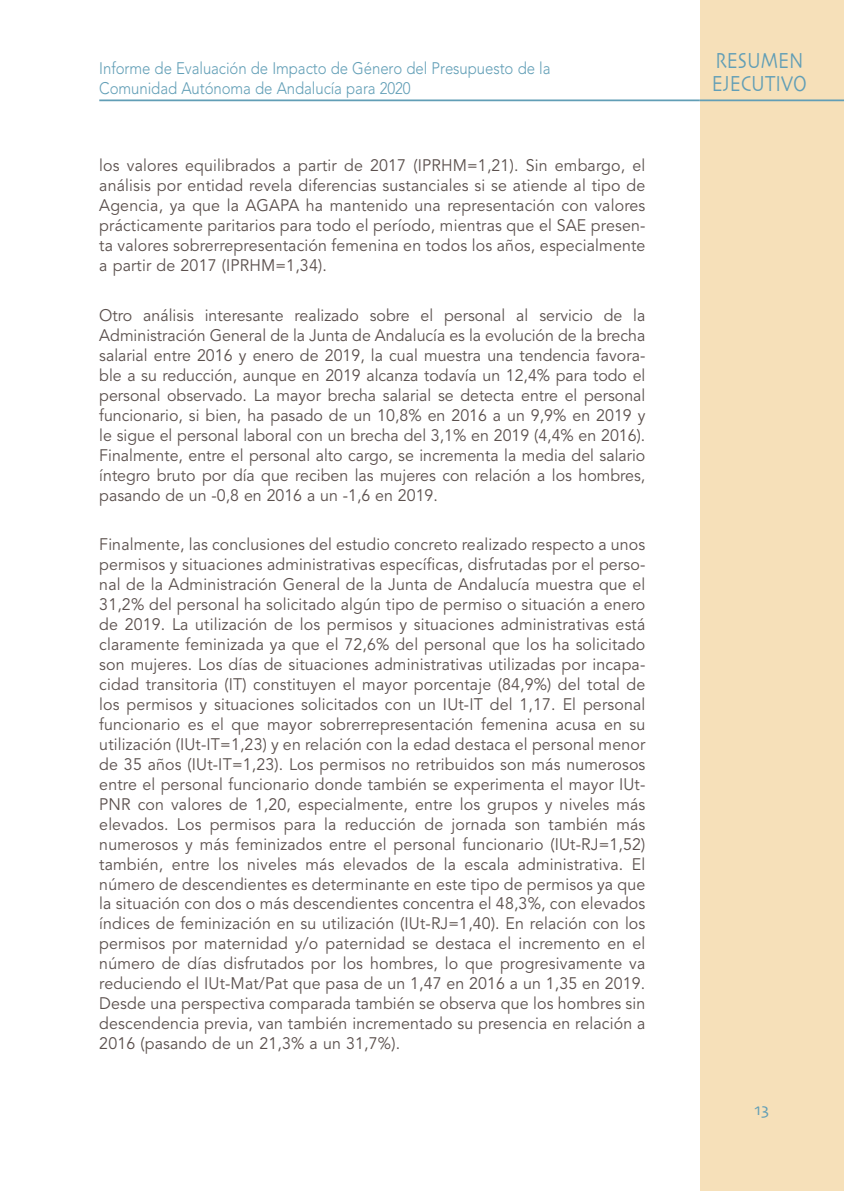
<style>
.page{position:relative;width:844px;height:1191px;background:#fff}
.page>*{position:absolute;margin:0;border:0;box-sizing:border-box;transform-origin:0 0}
.t1{font:22.75px/22.8px "Skia Regular 1 1";color:#619eb6;scale:.8 1}
.t2{font:17.5px "Skia Regular 1 1";color:#619eb6}
.t3{font:16.62px/19.9px "Avenir LT Std";letter-spacing:.01em;color:#5b504d;text-align:justify;scale:.96 1}
.t4{font:300 16.62px/19.9px "Avenir LT Std";letter-spacing:-.005em;color:#619eb6;scale:.9 1}
</style>
<div class="page">
<div style="left:699px;top:0;width:144px;height:1191px;background:#f6e0b9"></div>
<hr style="left:699px;top:99px;width:144px;height:2px;background:#619eb6">
<hr style="left:99px;top:99px;width:600px;height:2px;background:#619eb6">
<p class="t4" style="left:99px;top:58px;width:502px">Informe de Evaluación de Impacto de Género del Presupuesto de la<br>Comunidad Autónoma de Andalucía para 2020</p>
<p class="t3" style="left:99px;top:156px;width:570px">los valores equilibrados a partir de 2017 (IPRHM=1,21). Sin embargo, el análisis por entidad revela diferencias sustanciales si se atiende al tipo de Agencia, ya que la AGAPA ha mantenido una representación con valores prácticamente paritarios para todo el período, mientras que el SAE presen&shy;ta valores sobrerrepresentación femenina en todos los años, especialmente a partir de 2017 (IPRHM=1,34).</p>
<p class="t3" style="left:99px;top:306px;width:570px">Otro análisis interesante realizado sobre el personal al servicio de la Administración General de la Junta de Andalucía es la evolución de la brecha salarial entre 2016 y enero de 2019, la cual muestra una tendencia favora&shy;ble a su reducción, aunque en 2019 alcanza todavía un 12,4% para todo el personal observado. La mayor brecha salarial se detecta entre el personal funcionario, si bien, ha pasado de un 10,8% en 2016 a un 9,9% en 2019 y le sigue el personal laboral con un brecha del 3,1% en 2019 (4,4% en 2016).<br>Finalmente, entre el personal alto cargo, se incrementa la media del salario íntegro bruto por día que reciben las mujeres con relación a los hombres, pasando de un -0,8 en 2016 a un -1,6 en 2019.</p>
<p class="t3" style="left:99px;top:535px;width:570px">Finalmente, las conclusiones del estudio concreto realizado respecto a unos permisos y situaciones administrativas específicas, disfrutadas por el perso&shy;nal de la Administración General de la Junta de Andalucía muestra que el 31,2% del personal ha solicitado algún tipo de permiso o situación a enero de 2019. La utilización de los permisos y situaciones administrativas está claramente feminizada ya que el 72,6% del personal que los ha solicitado son mujeres. Los días de situaciones administrativas utilizadas por incapa&shy;cidad transitoria (IT) constituyen el mayor porcentaje (84,9%) del total de los permisos y situaciones solicitados con un IUt-IT del 1,17. El personal funcionario es el que mayor sobrerrepresentación femenina acusa en su utilización (IUt-IT=1,23) y en relación con la edad destaca el personal menor de 35 años (IUt-IT=1,23). Los permisos no retribuidos son más numerosos entre el personal funcionario donde también se experimenta el mayor IUt-PNR con valores de 1,20, especialmente, entre los grupos y niveles más elevados. Los permisos para la reducción de jornada son también más numerosos y más feminizados entre el personal funcionario (IUt-RJ=1,52) también, entre los niveles más elevados de la escala administrativa. El número de descendientes es determinante en este tipo de permisos ya que la situación con dos o más descendientes concentra el 48,3%, con elevados índices de feminización en su utilización (IUt-RJ=1,40). En relación con los permisos por maternidad y/o paternidad se destaca el incremento en el número de días disfrutados por los hombres, lo que progresivamente va reduciendo el IUt-Mat/Pat que pasa de un 1,47 en 2016 a un 1,35 en 2019.<br>Desde una perspectiva comparada también se observa que los hombres sin descendencia previa, van también incrementado su presencia en relación a 2016 (pasando de un 21,3% a un 31,7%).</p>
<h1 class="t1" style="left:711px;top:51px;width:120px">RESUMEN<br>EJECUTIVO</h1>
<p class="t2" style="left:754px;top:1098px;width:16px">13</p>
</div>
